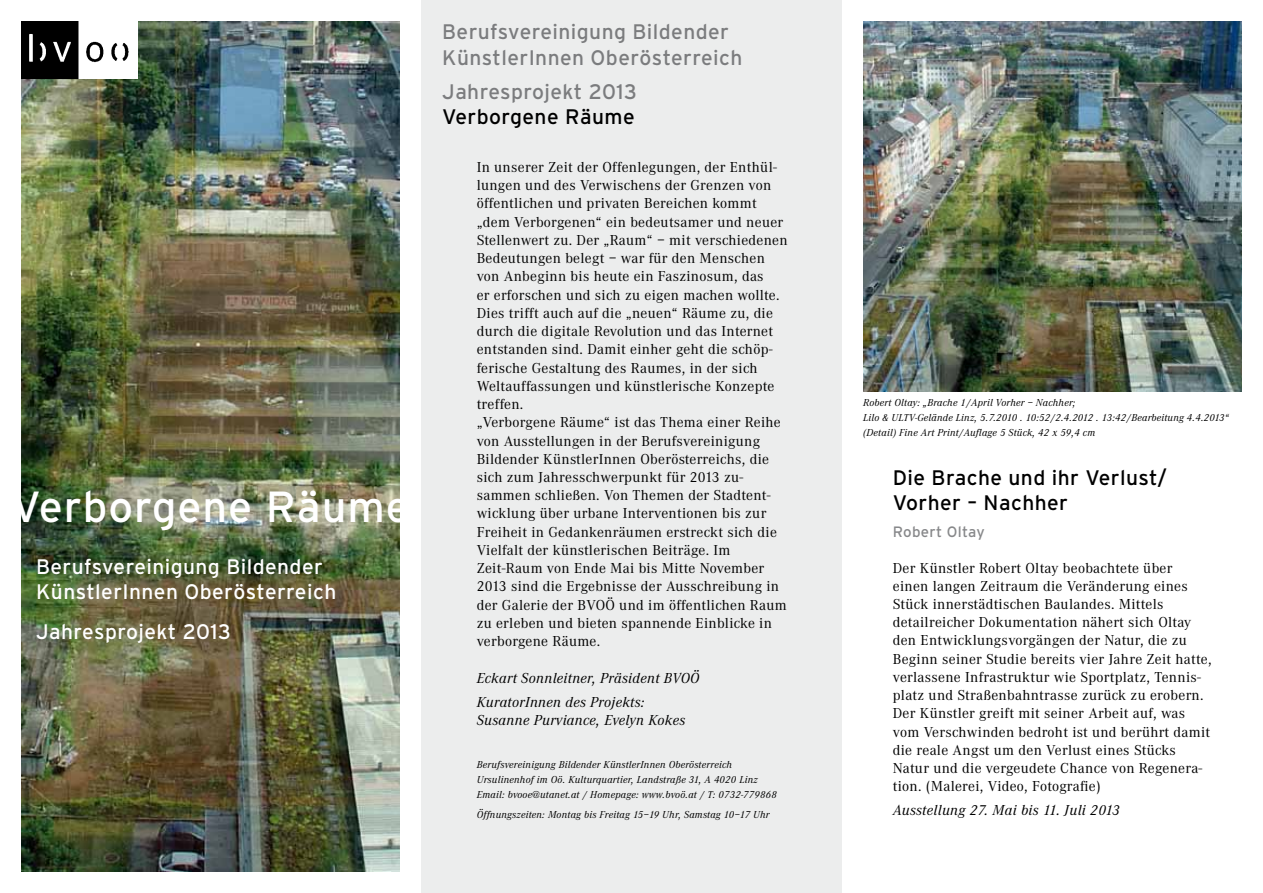
<style>
.page{position:relative;width:1263px;height:893px;background:#fff}
.page>*{position:absolute;margin:0;border:0;box-sizing:border-box;transform-origin:0 0}
.t1{font:43.5px "Interstate";letter-spacing:.02em;color:#fff}
.t2{font:21px/25.2px "Interstate";letter-spacing:.02em;color:#fff}
.t3{font:21px/25.2px "Interstate";letter-spacing:.02em;color:#7b7c7e}
.t4{font:21px/25.2px "Interstate";letter-spacing:.02em;color:#000}
.t5{font:15px/18.3px "Corporate A";letter-spacing:.02em;color:#000}
.t6{font:italic 15px/24px "Corporate A";letter-spacing:.02em;color:#000}
.t7{font:15px "Interstate";letter-spacing:.02em;color:#87888a}
.t8{font:italic 10.5px/15px "Corporate A";letter-spacing:.02em;color:#000}
</style>
<div class="page">
<img style="left:21px;top:21px;width:379px;height:851px">
<div style="left:21px;top:20px;width:117px;height:59px;background:#fff"></div>
<img style="left:21px;top:21px;width:108px;height:58px">
<div style="left:421px;top:0;width:421px;height:893px;background:#eceded"></div>
<img style="left:863px;top:21px;width:378px;height:370px">
<h1 class="t1" style="left:11px;top:483px;width:400px">Verborgene Räume</h1>
<h2 class="t2" style="left:36px;top:554px;width:302px">Berufsvereinigung Bildender<br>KünstlerInnen Oberösterreich</h2>
<h2 class="t2" style="left:36px;top:619px;width:196px">Jahresprojekt 2013</h2>
<h2 class="t3" style="left:442px;top:19px;width:302px">Berufsvereinigung Bildender<br>KünstlerInnen Oberösterreich</h2>
<h2 class="t3" style="left:442px;top:79px;width:196px">Jahresprojekt 2013</h2>
<h2 class="t4" style="left:442px;top:104px;width:194px">Verborgene Räume</h2>
<p class="t5" style="left:477px;top:158px;width:312px">In unserer Zeit der Offenlegungen, der Enthül&shy;lungen und des Verwischens der Grenzen von öffentlichen und privaten Bereichen kommt „dem Verborgenen“ ein bedeutsamer und neuer Stellenwert zu. Der „Raum“ – mit verschiedenen Bedeutungen belegt – war für den Menschen von Anbeginn bis heute ein Faszinosum, das<br>er erforschen und sich zu eigen machen wollte.<br>Dies trifft auch auf die „neuen“ Räume zu, die durch die digitale Revolution und das Internet entstanden sind. Damit einher geht die schöp&shy;ferische Gestaltung des Raumes, in der sich Weltauffassungen und künstlerische Konzepte treffen.<br>„Verborgene Räume“ ist das Thema einer Reihe von Ausstellungen in der Berufsvereinigung Bildender KünstlerInnen Oberösterreichs, die sich zum Jahresschwerpunkt für 2013 zu&shy;sammen schließen. Von Themen der Stadtent&shy;wicklung über urbane Interventionen bis zur Freiheit in Gedankenräumen erstreckt sich die Vielfalt der künstlerischen Beiträge. Im Zeit-Raum von Ende Mai bis Mitte November 2013 sind die Ergebnisse der Ausschreibung in der Galerie der BVOÖ und im öffentlichen Raum zu erleben und bieten spannende Einblicke in verborgene Räume.</p>
<p class="t6" style="left:477px;top:666px;width:224px">Eckart Sonnleitner, Präsident BVOÖ<br>KuratorInnen des Projekts:</p>
<p class="t6" style="left:477px;top:708px;width:210px">Susanne Purviance, Evelyn Kokes</p>
<p class="t8" style="left:477px;top:757px;width:302px">Berufsvereinigung Bildender KünstlerInnen Oberösterreich<br>Ursulinenhof im Oö. Kulturquartier, Landstraße 31, A 4020 Linz<br>Email: bvooe@utanet.at / Homepage: www.bvoö.at / T: 0732-779868</p>
<p class="t8" style="left:477px;top:807px;width:294px">Öffnungszeiten: Montag bis Freitag 15–19 Uhr, Samstag 10–17 Uhr</p>
<p class="t8" style="left:863px;top:395px;width:367px">Robert Oltay: „Brache 1/April Vorher – Nachher;<br>Lilo &amp; ULTV-Gelände Linz, 5.7.2010 . 10:52/2.4.2012 . 13:42/Bearbeitung 4.4.2013“ (Detail) Fine Art Print/Auflage 5 Stück, 42 x 59,4 cm</p>
<h2 class="t4" style="left:893px;top:465px;width:276px">Die Brache und ihr Verlust/<br>Vorher – Nachher</h2>
<p class="t7" style="left:893px;top:524px;width:94px">Robert Oltay</p>
<p class="t5" style="left:893px;top:559px;width:320px">Der Künstler Robert Oltay beobachtete über einen langen Zeitraum die Veränderung eines Stück innerstädtischen Baulandes. Mittels detailreicher Dokumentation nähert sich Oltay den Entwicklungsvorgängen der Natur, die zu Beginn seiner Studie bereits vier Jahre Zeit hatte, verlassene Infrastruktur wie Sportplatz, Tennis&shy;platz und Straßenbahntrasse zurück zu erobern.<br>Der Künstler greift mit seiner Arbeit auf, was vom Verschwinden bedroht ist und berührt damit die reale Angst um den Verlust eines Stücks Natur und die vergeudete Chance von Regenera&shy;tion. (Malerei, Video, Fotografie)</p>
<p class="t6" style="left:893px;top:799px;width:229px">Ausstellung 27. Mai bis 11. Juli 2013</p>
</div>
